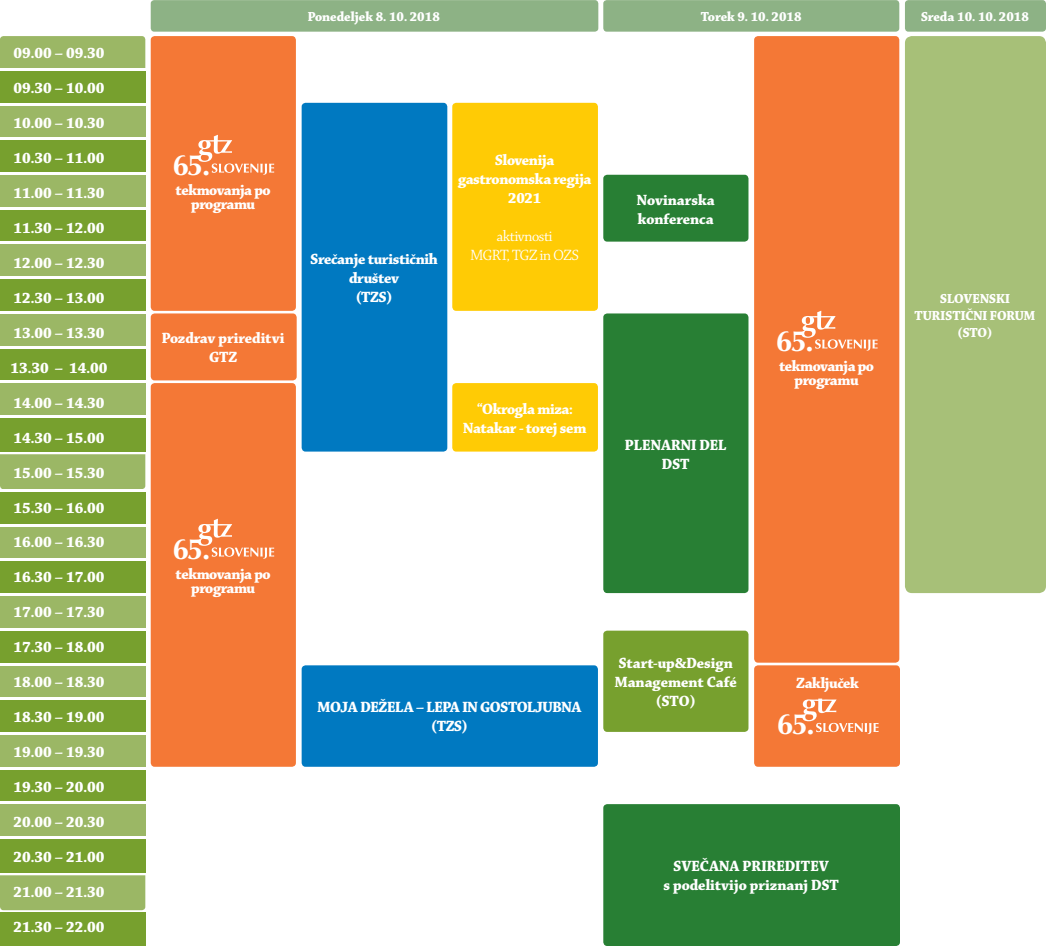
<style>
.page{position:relative;width:1046px;height:946px;background:#fff}
.page>*{position:absolute;margin:0;border:0;box-sizing:border-box;transform-origin:0 0}
.t1{font:700 29.4px "Optima";letter-spacing:-.05em;color:#fff}
.t2{font:16.28px/35px "Chaparral Pro Bold Disp";color:#fff}
.t3{font:15.92px/19.1px "Chaparral Pro Bold Disp";letter-spacing:-.02em;color:#fff;text-align:center}
.t4{font:15.92px/19.1px "Chaparral Pro Bold Disp";color:#fff;text-align:center}
.t5{font:15.92px/19.1px "Chaparral Pro Disp";letter-spacing:-.02em;color:#fff;text-align:center}
.t6{font:14px/16.8px "Chaparral Pro Bold Disp";color:#fff;text-align:center}
</style>
<div class="page">
<div style="left:754px;top:665px;width:146px;height:102px;background:#f47836;border-radius:4px"></div>
<div style="left:0;top:36px;width:145px;height:32px;background:#9bb765"></div>
<div style="left:0;top:417px;width:145px;height:35px;background:#77a02e"></div>
<div style="left:0;top:838px;width:145px;height:34px;background:#77a02e"></div>
<div style="left:0;top:454px;width:145px;height:35px;background:#9bb765"></div>
<div style="left:0;top:875px;width:145px;height:35px;background:#9bb765"></div>
<div style="left:0;top:69px;width:145px;height:35px;background:#77a02e"></div>
<div style="left:0;top:490px;width:145px;height:35px;background:#77a02e"></div>
<div style="left:0;top:208px;width:145px;height:35px;background:#77a02e"></div>
<div style="left:0;top:629px;width:145px;height:35px;background:#77a02e"></div>
<div style="left:0;top:139px;width:145px;height:34px;background:#77a02e"></div>
<div style="left:0;top:560px;width:145px;height:34px;background:#77a02e"></div>
<div style="left:0;top:278px;width:145px;height:34px;background:#77a02e"></div>
<div style="left:0;top:699px;width:145px;height:34px;background:#77a02e"></div>
<div style="left:0;top:347px;width:145px;height:35px;background:#77a02e"></div>
<div style="left:0;top:768px;width:145px;height:35px;background:#77a02e"></div>
<div style="left:0;top:913px;width:145px;height:33px;background:#77a02e"></div>
<div style="left:0;top:104px;width:145px;height:35px;background:#9bb765"></div>
<div style="left:0;top:525px;width:145px;height:35px;background:#9bb765"></div>
<div style="left:0;top:243px;width:145px;height:34px;background:#9bb765"></div>
<div style="left:0;top:664px;width:145px;height:34px;background:#9bb765"></div>
<div style="left:0;top:174px;width:145px;height:34px;background:#9bb765"></div>
<div style="left:0;top:595px;width:145px;height:34px;background:#9bb765"></div>
<div style="left:0;top:312px;width:145px;height:35px;background:#9bb765"></div>
<div style="left:0;top:733px;width:145px;height:35px;background:#9bb765"></div>
<div style="left:0;top:382px;width:145px;height:34px;background:#9bb765"></div>
<div style="left:0;top:803px;width:145px;height:34px;background:#9bb765"></div>
<hr style="left:0;top:68px;width:146px;height:3px;background:#fff">
<hr style="left:0;top:489px;width:146px;height:3px;background:#fff">
<hr style="left:0;top:207px;width:146px;height:3px;background:#fff">
<hr style="left:0;top:628px;width:146px;height:3px;background:#fff">
<hr style="left:0;top:172px;width:146px;height:3px;background:#fff">
<hr style="left:0;top:593px;width:146px;height:3px;background:#fff">
<hr style="left:0;top:311px;width:146px;height:2px;background:#fff">
<hr style="left:0;top:732px;width:146px;height:2px;background:#fff">
<hr style="left:0;top:415px;width:146px;height:3px;background:#fff">
<hr style="left:0;top:836px;width:146px;height:3px;background:#fff">
<hr style="left:0;top:137px;width:146px;height:3px;background:#fff">
<hr style="left:0;top:558px;width:146px;height:3px;background:#fff">
<hr style="left:0;top:276px;width:146px;height:3px;background:#fff">
<hr style="left:0;top:697px;width:146px;height:3px;background:#fff">
<hr style="left:0;top:380px;width:146px;height:3px;background:#fff">
<hr style="left:0;top:801px;width:146px;height:3px;background:#fff">
<hr style="left:0;top:103px;width:146px;height:2px;background:#fff">
<hr style="left:0;top:524px;width:146px;height:2px;background:#fff">
<hr style="left:0;top:242px;width:146px;height:2px;background:#fff">
<hr style="left:0;top:663px;width:146px;height:2px;background:#fff">
<hr style="left:0;top:346px;width:146px;height:2px;background:#fff">
<hr style="left:0;top:767px;width:146px;height:2px;background:#fff">
<div style="left:151px;top:36px;width:145px;height:275px;background:#f47836;border-radius:4px"></div>
<div style="left:603px;top:175px;width:145px;height:67px;background:#287f34;border-radius:4px"></div>
<div style="left:603px;top:631px;width:145px;height:101px;background:#77a02e;border-radius:4px"></div>
<div style="left:603px;top:313px;width:145px;height:280px;background:#287f34;border-radius:4px"></div>
<div style="left:603px;top:804px;width:297px;height:142px;background:#287f34;border-radius:4px"></div>
<div style="left:754px;top:36px;width:145px;height:627px;background:#f47836;border-radius:4px"></div>
<div style="left:151px;top:383px;width:145px;height:384px;background:#f47836;border-radius:4px"></div>
<div style="left:302px;top:103px;width:145px;height:349px;background:#0079c1;border-radius:4px"></div>
<div style="left:452px;top:103px;width:146px;height:208px;background:#ffcb05;border-radius:4px"></div>
<div style="left:452px;top:383px;width:146px;height:69px;background:#ffcb05;border-radius:4px"></div>
<div style="left:302px;top:665px;width:296px;height:102px;background:#0079c1;border-radius:4px"></div>
<div style="left:151px;top:313px;width:146px;height:67px;background:#f47836;border-radius:4px"></div>
<div style="left:151px;top:0;width:447px;height:32px;background:#8db285;border-radius:4px"></div>
<div style="left:603px;top:0;width:296px;height:32px;background:#8db285;border-radius:4px"></div>
<div style="left:905px;top:0;width:141px;height:32px;background:#8db285;border-radius:4px"></div>
<svg style="left:801px;top:311px;width:76px;height:40px"></svg>
<svg style="left:198px;top:519px;width:76px;height:40px"></svg>
<svg style="left:198px;top:135px;width:76px;height:40px"></svg>
<div style="left:905px;top:36px;width:141px;height:557px;background:#a7c078;border-radius:7px"></div>
<svg style="left:802px;top:698px;width:76px;height:36px"></svg>
<p class="t2" style="left:10px;top:36px;width:99px">09.00 – 09.30<br>09.30 – 10.00<br>10.00 – 10.30<br>10.30 – 11.00<br>11.00 – 11.30<br>11.30 – 12.00<br>12.00 – 12.30<br>12.30 – 13.00<br>13.00 – 13.30<br>13.30 – 14.00<br>14.00 – 14.30<br>14.30 – 15.00<br>15.00 – 15.30<br>15.30 – 16.00<br>16.00 – 16.30<br>16.30 – 17.00<br>17.00 – 17.30<br>17.30 – 18.00<br>18.00 – 18.30<br>18.30 – 19.00<br>19.00 – 19.30<br>19.30 – 20.00<br>20.00 – 20.30<br>20.30 – 21.00<br>21.00 – 21.30<br>21.30 – 22.00</p>
<p class="t6" style="left:308px;top:9px;width:133px">Ponedeljek 8. 10. 2018</p>
<p class="t6" style="left:701px;top:9px;width:102px">Torek 9. 10. 2018</p>
<p class="t6" style="left:921px;top:9px;width:109px">Sreda 10. 10. 2018</p>
<h1 class="t1" style="left:172px;top:148px;width:39px">65.</h1>
<p class="t3" style="left:176px;top:184px;width:97px;line-height:13.8px">tekmovanja po programu</p>
<p class="t4" style="left:162px;top:329px;width:124px">Pozdrav prireditvi<br>GTZ</p>
<p class="t3" style="left:311px;top:250px;width:129px">Srečanje turističnih društev<br>(TZS)</p>
<p class="t3" style="left:458px;top:151px;width:135px">Slovenija gastronomska regija<br>2021</p>
<p class="t5" style="left:471px;top:228px;width:110px">aktivnosti<br>MGRT, TGZ in OZS</p>
<p class="t3" style="left:463px;top:400px;width:125px">“Okrogla miza:<br>Natakar - torej sem</p>
<p class="t4" style="left:637px;top:191px;width:79px;text-align:left">Novinarska konferenca</p>
<p class="t4" style="left:625px;top:436px;width:103px">PLENARNI DEL<br>DST</p>
<h1 class="t1" style="left:172px;top:531px;width:39px">65.</h1>
<p class="t3" style="left:176px;top:568px;width:97px;line-height:13.8px">tekmovanja po programu</p>
<p class="t3" style="left:318px;top:698px;width:265px">MOJA DEŽELA – LEPA IN GOSTOLJUBNA (TZS)</p>
<p class="t4" style="left:615px;top:654px;width:124px">Start-up&amp;Design<br>Management Café (STO)</p>
<h1 class="t1" style="left:776px;top:324px;width:39px">65.</h1>
<p class="t3" style="left:779px;top:360px;width:97px;line-height:13.8px">tekmovanja po programu</p>
<p class="t3" style="left:796px;top:674px;width:64px">Zaključek</p>
<h1 class="t1" style="left:777px;top:707px;width:39px">65.</h1>
<p class="t6" style="left:914px;top:291px;width:122px">SLOVENSKI<br>TURISTIČNI FORUM (STO)</p>
<p class="t4" style="left:663px;top:857px;width:177px">SVEČANA PRIREDITEV<br>s podelitvijo priznanj DST</p>
</div>
